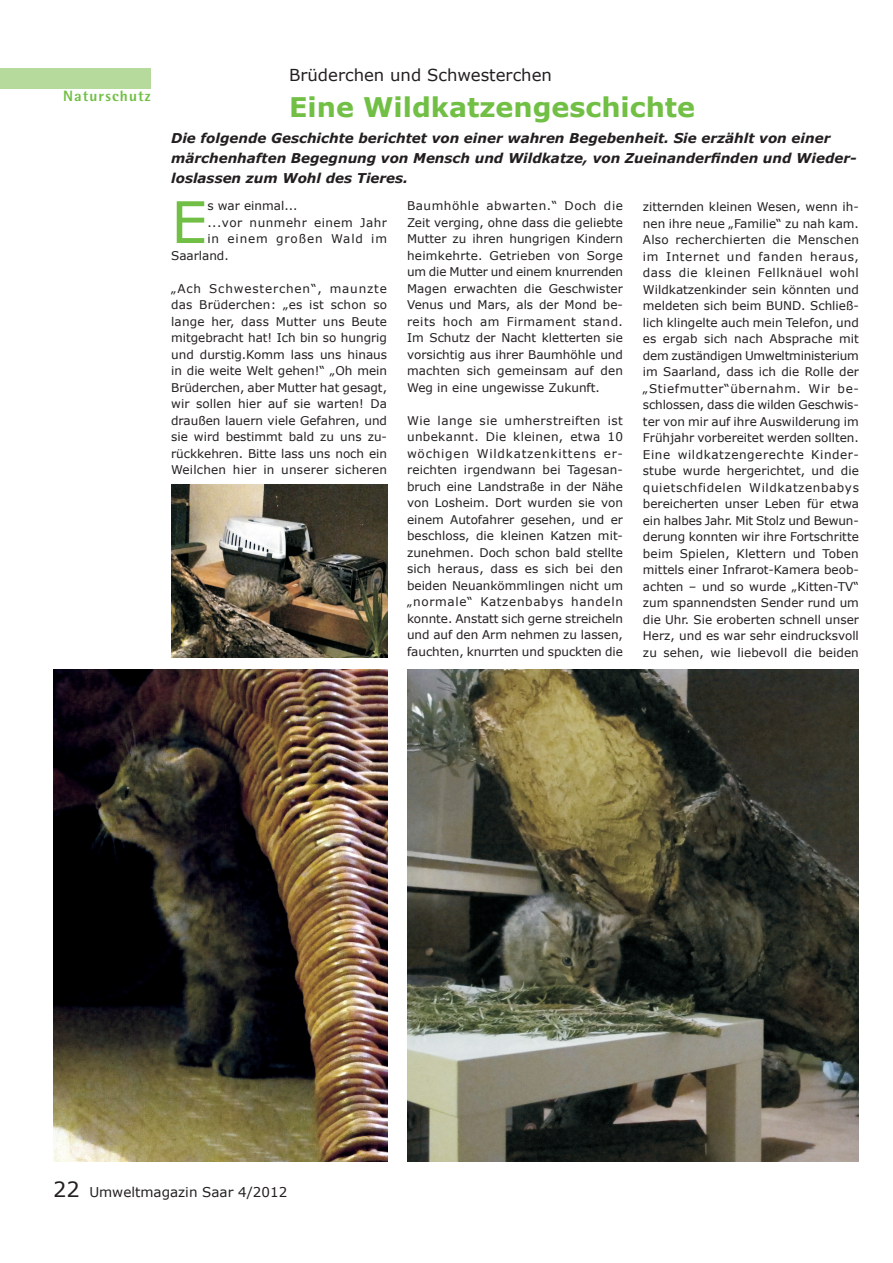
<style>
.page{position:relative;width:893px;height:1263px;background:#fff}
.page>*{position:absolute;margin:0;border:0;box-sizing:border-box;transform-origin:0 0}
.t1{font:57.45px "Verdana";color:#71bf44}
.t2{font:700 27px "Verdana";color:#71bf44}
.t3{font:16.5px "Verdana";color:#231f20}
.t4{font:800 15px "Agfa Rotis Semisans";letter-spacing:.075em;color:#71bf44}
.t5{font:italic 700 13.5px/20.2px "Verdana";color:#231f20}
.t6{font:13.5px "Verdana";color:#231f20}
.t7{font:12px/16.5px "Verdana";color:#231f20;text-align:justify}
.t8{font:12px "Verdana";letter-spacing:.04em;color:#231f20}
.t9{font:12px "Verdana";letter-spacing:.075em;color:#231f20}
.s1{font-size:21px}
</style>
<div class="page">
<div style="left:0;top:68px;width:151px;height:20px;background:#b6da9b"></div>
<img style="left:408px;top:669px;width:451px;height:493px">
<img style="left:53px;top:669px;width:334px;height:493px">
<img style="left:171px;top:485px;width:216px;height:173px">
<p class="t4" style="left:63px;top:87px;width:89px">Naturschutz</p>
<h3 class="t3" style="left:289px;top:64px;width:264px">Brüderchen und Schwesterchen</h3>
<h2 class="t2" style="left:289px;top:89px;width:408px">Eine Wildkatzengeschichte</h2>
<p class="t5" style="left:171px;top:128px;width:687px">Die folgende Geschichte berichtet von einer wahren Begebenheit. Sie erzählt von einer märchenhaften Begegnung von Mensch und Wildkatze, von Zueinanderfinden und Wieder&shy;loslassen zum Wohl des Tieres.</p>
<p class="t7" style="left:407px;top:198px;width:217px">Baumhöhle abwarten.“ Doch die Zeit verging, ohne dass die geliebte Mutter zu ihren hungrigen Kindern heimkehrte. Getrieben von Sorge um die Mutter und einem knurrenden Magen erwachten die Geschwister Venus und Mars, als der Mond be&shy;reits hoch am Firmament stand.<br>Im Schutz der Nacht kletterten sie vorsichtig aus ihrer Baumhöhle und machten sich gemeinsam auf den Weg in eine ungewisse Zukunft.</p>
<p class="t7" style="left:407px;top:412px;width:217px">Wie lange sie umherstreiften ist unbekannt. Die kleinen, etwa 10 wöchigen Wildkatzenkittens er&shy;reichten irgendwann bei Tagesan&shy;bruch eine Landstraße in der Nähe von Losheim. Dort wurden sie von einem Autofahrer gesehen, und er beschloss, die kleinen Katzen mit&shy;zunehmen. Doch schon bald stellte sich heraus, dass es sich bei den beiden Neuankömmlingen nicht um „normale“ Katzenbabys handeln konnte. Anstatt sich gerne streicheln und auf den Arm nehmen zu lassen, fauchten, knurrten und spuckten die</p>
<h1 class="t1" style="left:171px;top:186px;width:38px">E</h1>
<p class="t7" style="left:207px;top:198px;width:92px">s war einmal...</p>
<p class="t7" style="left:643px;top:199px;width:217px">zitternden kleinen Wesen, wenn ih&shy;nen ihre neue „Familie“ zu nah kam.<br>Also recherchierten die Menschen im Internet und fanden heraus, dass die kleinen Fellknäuel wohl Wildkatzenkinder sein könnten und meldeten sich beim BUND. Schließ&shy;lich klingelte auch mein Telefon, und es ergab sich nach Absprache mit dem zuständigen Umweltministerium im Saarland, dass ich die Rolle der „Stiefmutter“übernahm. Wir be&shy;schlossen, dass die wilden Geschwis&shy;ter von mir auf ihre Auswilderung im Frühjahr vorbereitet werden sollten.<br>Eine wildkatzengerechte Kinder&shy;stube wurde hergerichtet, und die quietschfidelen Wildkatzenbabys bereicherten unser Leben für etwa ein halbes Jahr. Mit Stolz und Bewun&shy;derung konnten wir ihre Fortschritte beim Spielen, Klettern und Toben mittels einer Infrarot-Kamera beob&shy;achten – und so wurde „Kitten-TV“ zum spannendsten Sender rund um die Uhr. Sie eroberten schnell unser Herz, und es war sehr eindrucksvoll zu sehen, wie liebevoll die beiden</p>
<p class="t8" style="left:207px;top:214px;width:181px">...vor nunmehr einem Jahr</p>
<p class="t9" style="left:207px;top:231px;width:181px">in einem großen Wald im</p>
<p class="t7" style="left:171px;top:247px;width:59px">Saarland.</p>
<p class="t7" style="left:171px;top:280px;width:217px">„Ach Schwesterchen“, maunzte das Brüderchen: „es ist schon so lange her, dass Mutter uns Beute mitgebracht hat! Ich bin so hungrig und durstig.Komm lass uns hinaus in die weite Welt gehen!“ „Oh mein Brüderchen, aber Mutter hat gesagt, wir sollen hier auf sie warten! Da draußen lauern viele Gefahren, und sie wird bestimmt bald zu uns zu&shy;rückkehren. Bitte lass uns noch ein Weilchen hier in unserer sicheren</p>
<p class="t6" style="left:53px;top:1184px;width:236px"><span class="s1">22</span> Umweltmagazin Saar 4/2012</p>
</div>
